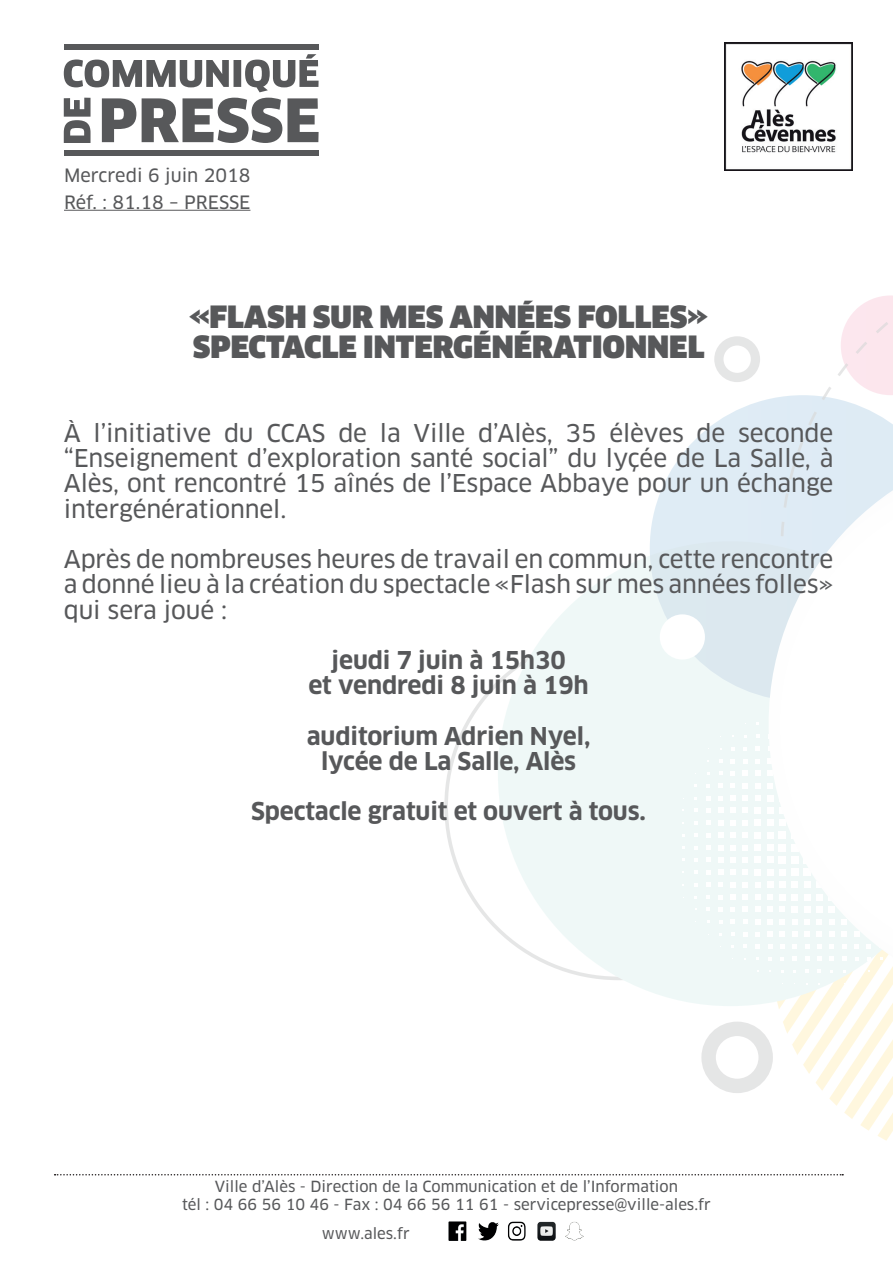
<style>
.page{position:relative;width:893px;height:1263px;background:#fff}
.page>*{position:absolute;margin:0;border:0;box-sizing:border-box;transform-origin:0 0}
.t1{font:900 30px/30px "Clan OT";color:#57585a}
.t2{font:24px/25.2px "Clan OT News";letter-spacing:-.005em;color:#57585a;text-align:justify}
.t3{font:700 24px/25.2px "Clan OT";letter-spacing:-.005em;color:#57585a;text-align:center}
.t4{font:18px/27px "Clan OT News";color:#57585a}
.t5{font:15px/18px "Clan OT News";color:#57585a;text-align:center}
</style>
<div class="page">
<svg style="left:498px;top:556px;width:281px;height:450px;fill:#eff8f7"></svg>
<svg style="left:756px;top:734px;width:3px;height:4px"></svg>
<svg style="left:743px;top:747px;width:4px;height:4px"></svg>
<svg style="left:755px;top:746px;width:5px;height:5px"></svg>
<svg style="left:731px;top:759px;width:4px;height:4px"></svg>
<svg style="left:743px;top:759px;width:5px;height:4px"></svg>
<svg style="left:755px;top:758px;width:5px;height:5px"></svg>
<svg style="left:767px;top:758px;width:2px;height:6px"></svg>
<svg style="left:719px;top:771px;width:3px;height:4px"></svg>
<svg style="left:731px;top:771px;width:4px;height:5px"></svg>
<svg style="left:743px;top:771px;width:5px;height:5px"></svg>
<svg style="left:755px;top:771px;width:5px;height:5px"></svg>
<svg style="left:706px;top:784px;width:4px;height:3px"></svg>
<svg style="left:718px;top:783px;width:5px;height:5px"></svg>
<svg style="left:730px;top:783px;width:5px;height:5px"></svg>
<svg style="left:743px;top:783px;width:5px;height:5px"></svg>
<svg style="left:755px;top:783px;width:5px;height:5px"></svg>
<svg style="left:767px;top:783px;width:2px;height:6px"></svg>
<svg style="left:706px;top:796px;width:4px;height:4px"></svg>
<svg style="left:718px;top:796px;width:5px;height:4px"></svg>
<svg style="left:730px;top:795px;width:5px;height:6px"></svg>
<svg style="left:742px;top:795px;width:6px;height:6px"></svg>
<svg style="left:755px;top:795px;width:6px;height:6px"></svg>
<svg style="left:767px;top:795px;width:2px;height:6px"></svg>
<svg style="left:706px;top:808px;width:4px;height:5px"></svg>
<svg style="left:718px;top:808px;width:5px;height:5px"></svg>
<svg style="left:730px;top:808px;width:6px;height:5px"></svg>
<svg style="left:742px;top:808px;width:6px;height:5px"></svg>
<svg style="left:755px;top:807px;width:6px;height:6px"></svg>
<div style="left:767px;top:807px;width:6px;height:7px;background:#fff"></div>
<svg style="left:694px;top:821px;width:4px;height:4px"></svg>
<svg style="left:706px;top:820px;width:4px;height:5px"></svg>
<svg style="left:718px;top:820px;width:5px;height:5px"></svg>
<svg style="left:730px;top:820px;width:6px;height:6px"></svg>
<svg style="left:742px;top:820px;width:6px;height:6px"></svg>
<div style="left:754px;top:820px;width:7px;height:6px;background:#fff"></div>
<div style="left:767px;top:819px;width:6px;height:7px;background:#fff"></div>
<svg style="left:694px;top:833px;width:4px;height:4px"></svg>
<svg style="left:706px;top:833px;width:4px;height:4px"></svg>
<svg style="left:718px;top:832px;width:5px;height:6px"></svg>
<svg style="left:730px;top:832px;width:6px;height:6px"></svg>
<svg style="left:742px;top:832px;width:6px;height:6px"></svg>
<div style="left:754px;top:832px;width:7px;height:6px;background:#fff"></div>
<svg style="left:767px;top:832px;width:2px;height:6px"></svg>
<svg style="left:694px;top:846px;width:4px;height:3px"></svg>
<svg style="left:706px;top:845px;width:4px;height:5px"></svg>
<svg style="left:718px;top:845px;width:5px;height:5px"></svg>
<svg style="left:730px;top:845px;width:6px;height:5px"></svg>
<svg style="left:742px;top:844px;width:6px;height:6px"></svg>
<div style="left:754px;top:844px;width:7px;height:7px;background:#fff"></div>
<div style="left:767px;top:844px;width:6px;height:7px;background:#fff"></div>
<svg style="left:694px;top:858px;width:4px;height:4px"></svg>
<svg style="left:706px;top:857px;width:4px;height:5px"></svg>
<svg style="left:718px;top:857px;width:5px;height:5px"></svg>
<svg style="left:730px;top:857px;width:6px;height:6px"></svg>
<svg style="left:742px;top:857px;width:6px;height:6px"></svg>
<div style="left:754px;top:857px;width:7px;height:6px;background:#fff"></div>
<div style="left:767px;top:856px;width:6px;height:7px;background:#fff"></div>
<svg style="left:694px;top:870px;width:4px;height:4px"></svg>
<svg style="left:706px;top:870px;width:4px;height:4px"></svg>
<svg style="left:718px;top:870px;width:5px;height:5px"></svg>
<svg style="left:730px;top:869px;width:6px;height:6px"></svg>
<svg style="left:742px;top:869px;width:6px;height:6px"></svg>
<svg style="left:755px;top:869px;width:6px;height:6px"></svg>
<svg style="left:767px;top:869px;width:2px;height:6px"></svg>
<svg style="left:706px;top:882px;width:4px;height:5px"></svg>
<svg style="left:718px;top:882px;width:5px;height:5px"></svg>
<svg style="left:730px;top:882px;width:6px;height:5px"></svg>
<svg style="left:742px;top:882px;width:6px;height:5px"></svg>
<svg style="left:755px;top:882px;width:6px;height:6px"></svg>
<div style="left:767px;top:881px;width:6px;height:7px;background:#fff"></div>
<svg style="left:706px;top:895px;width:4px;height:4px"></svg>
<svg style="left:718px;top:895px;width:5px;height:4px"></svg>
<svg style="left:730px;top:894px;width:5px;height:5px"></svg>
<svg style="left:742px;top:894px;width:6px;height:6px"></svg>
<svg style="left:755px;top:894px;width:5px;height:6px"></svg>
<svg style="left:767px;top:894px;width:2px;height:6px"></svg>
<svg style="left:718px;top:907px;width:5px;height:4px"></svg>
<svg style="left:730px;top:907px;width:5px;height:5px"></svg>
<svg style="left:743px;top:907px;width:5px;height:5px"></svg>
<svg style="left:755px;top:907px;width:5px;height:5px"></svg>
<svg style="left:767px;top:906px;width:2px;height:6px"></svg>
<svg style="left:731px;top:919px;width:4px;height:5px"></svg>
<svg style="left:743px;top:919px;width:5px;height:5px"></svg>
<svg style="left:755px;top:919px;width:5px;height:5px"></svg>
<svg style="left:731px;top:932px;width:4px;height:4px"></svg>
<svg style="left:743px;top:932px;width:4px;height:4px"></svg>
<svg style="left:755px;top:932px;width:5px;height:4px"></svg>
<svg style="left:767px;top:931px;width:2px;height:6px"></svg>
<svg style="left:756px;top:944px;width:4px;height:4px"></svg>
<svg style="left:779px;top:1005px;width:114px;height:136px"></svg>
<svg style="left:650px;top:395px;width:243px;height:306px"></svg>
<svg style="left:841px;top:295px;width:52px;height:100px"></svg>
<div style="left:701px;top:1022px;width:72px;height:71px;border:14px solid #57585a;border-radius:50%"></div>
<div style="left:714px;top:336px;width:46px;height:46px;border:9px solid #57585a;border-radius:50%"></div>
<svg style="left:769px;top:442px;width:124px;height:563px"></svg>
<div style="left:660px;top:614px;width:45px;height:45px;background:#fff;border-radius:50%"></div>
<svg style="left:55px;top:1174px;width:786px;height:1px"></svg>
<img style="left:725px;top:42px;width:128px;height:128px">
<hr style="left:64px;top:210px;width:186px;height:1px;background:#57585a">
<img style="left:448px;top:1222px;width:136px;height:18px">
<svg style="left:102px;top:98px;width:217px;height:45px"></svg>
<svg style="left:64px;top:98px;width:27px;height:45px"></svg>
<svg style="left:64px;top:54px;width:255px;height:38px"></svg>
<div style="left:64px;top:45px;width:255px;height:5px;background:#57585a"></div>
<div style="left:64px;top:150px;width:255px;height:6px;background:#57585a"></div>
<p class="t4" style="left:64px;top:162px;width:188px">Mercredi 6 juin 2018<br>Réf. : 81.18 – PRESSE</p>
<p class="t1" style="left:189px;top:303px;width:520px">«FLASH SUR MES ANNÉES FOLLES»<br>SPECTACLE INTERGÉNÉRATIONNEL</p>
<p class="t2" style="left:64px;top:421px;width:771px">À l’initiative du CCAS de la Ville d’Alès, 35 élèves de seconde “Enseignement d’exploration santé social” du lyçée de La Salle, à Alès, ont rencontré 15 aînés de l’Espace Abbaye pour un échange intergénérationnel.</p>
<p class="t2" style="left:64px;top:547px;width:771px">Après de nombreuses heures de travail en commun, cette rencontre a donné lieu à la création du spectacle «Flash sur mes années folles» qui sera joué :</p>
<p class="t3" style="left:308px;top:648px;width:282px">jeudi 7 juin à 15h30<br>et vendredi 8 juin à 19h</p>
<p class="t3" style="left:307px;top:723px;width:285px">auditorium Adrien Nyel, lycée de La Salle, Alès</p>
<p class="t3" style="left:251px;top:799px;width:396px">Spectacle gratuit et ouvert à tous.</p>
<p class="t5" style="left:182px;top:1178px;width:530px">Ville d’Alès - Direction de la Communication et de l’Information<br>tél : 04 66 56 10 46 - Fax : 04 66 56 11 61 - servicepresse@ville-ales.fr</p>
<p class="t5" style="left:322px;top:1224px;width:89px">www.ales.fr</p>
</div>
